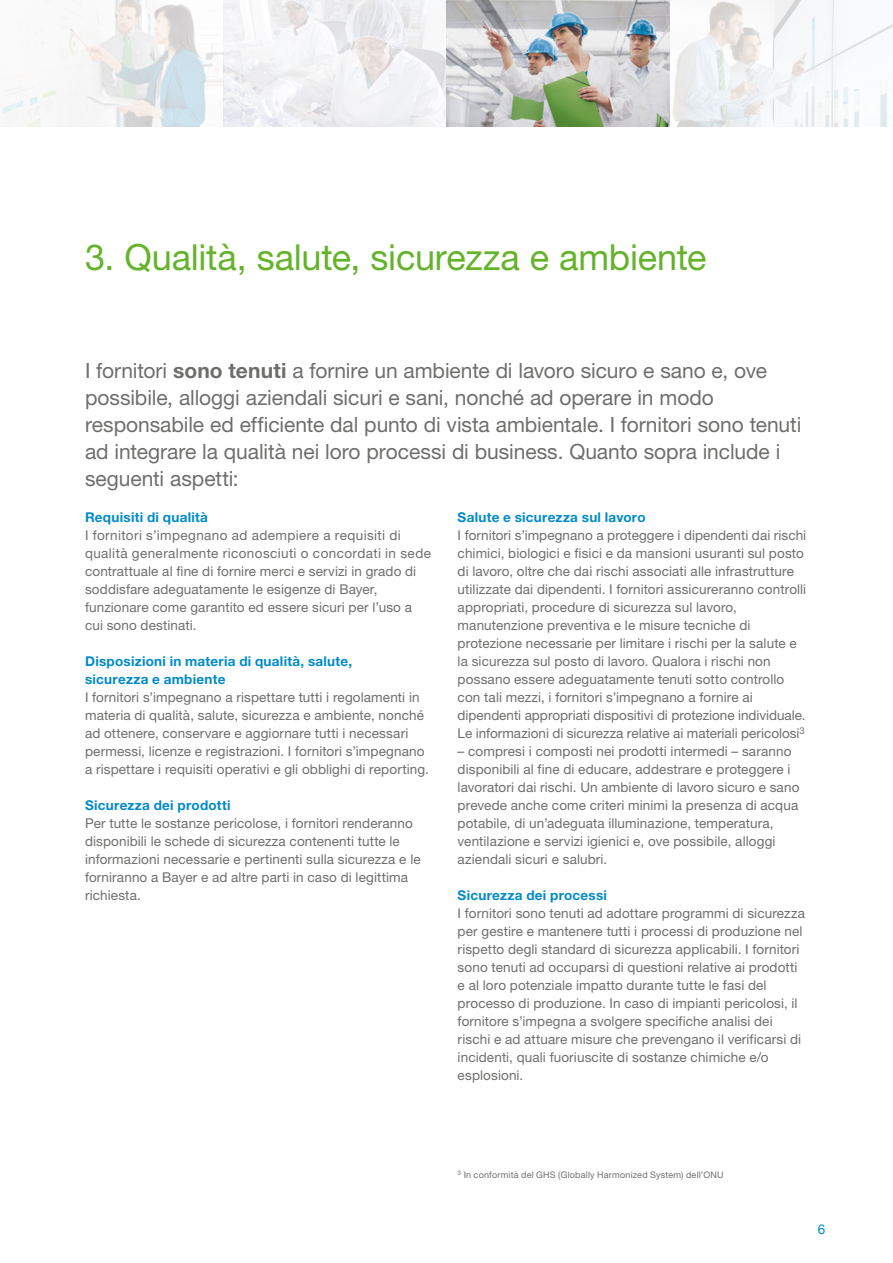
<style>
.page{position:relative;width:893px;height:1263px;background:#fff}
.page>*{position:absolute;margin:0;border:0;box-sizing:border-box;transform-origin:0 0}
.t1{font:36px "Helvetica Neue LTW1 G";letter-spacing:-.005em;color:#64b32b}
.t2{font:21px/27px "Helvetica Neue LTW1 G";letter-spacing:-.005em;color:#6e6e6d}
.t3{font:13.5px/18px "Helvetica Neue LTW1 G";letter-spacing:.01em;color:#6e6e6d}
.t4{font:700 13.5px/18px "Helvetica Neue LTW1 G";letter-spacing:.02em;color:#008aca}
.t5{font:13.5px "Helvetica Neue LTW1 G";color:#008aca}
.t6{font:9px "Helvetica Neue LTW1 G";letter-spacing:.02em;color:#6e6e6d}
.s1{font-weight:700}
</style>
<div class="page">
<img style="left:2px;top:0;width:221px;height:126px">
<svg style="left:223px;top:0;width:223px;height:126px;fill:#f1f2f4"></svg>
<img style="left:446px;top:0;width:224px;height:126px">
<svg style="left:672px;top:0;width:221px;height:126px;fill:#f6f8f9"></svg>
<h1 class="t1" style="left:85px;top:235px;width:623px">3. Qualità, salute, sicurezza e ambiente</h1>
<p class="t2" style="left:85px;top:357px;width:718px">I fornitori <span class="s1">sono tenuti</span> a fornire un ambiente di lavoro sicuro e sano e, ove possibile, alloggi aziendali sicuri e sani, nonché ad operare in modo responsabile ed efficiente dal punto di vista ambientale. I fornitori sono tenuti ad integrare la qualità nei loro processi di business. Quanto sopra include i seguenti aspetti:</p>
<p class="t4" style="left:85px;top:508px;width:124px">Requisiti di qualità</p>
<p class="t3" style="left:85px;top:526px;width:347px">I fornitori s’impegnano ad adempiere a requisiti di qualità generalmente riconosciuti o concordati in sede contrattuale al fine di fornire merci e servizi in grado di soddisfare adeguatamente le esigenze di Bayer, funzionare come garantito ed essere sicuri per l’uso a cui sono destinati.</p>
<p class="t4" style="left:85px;top:652px;width:269px">Disposizioni in materia di qualità, salute, sicurezza e ambiente</p>
<p class="t3" style="left:85px;top:688px;width:345px">I fornitori s’impegnano a rispettare tutti i regolamenti in materia di qualità, salute, sicurezza e ambiente, nonché ad ottenere, conservare e aggiornare tutti i necessari permessi, licenze e registrazioni. I fornitori s’impegnano a rispettare i requisiti operativi e gli obblighi di reporting.</p>
<p class="t4" style="left:85px;top:796px;width:147px">Sicurezza dei prodotti</p>
<p class="t3" style="left:85px;top:814px;width:337px">Per tutte le sostanze pericolose, i fornitori renderanno disponibili le schede di sicurezza contenenti tutte le informazioni necessarie e pertinenti sulla sicurezza e le forniranno a Bayer e ad altre parti in caso di legittima richiesta.</p>
<p class="t4" style="left:458px;top:508px;width:189px">Salute e sicurezza sul lavoro</p>
<p class="t3" style="left:458px;top:526px;width:350px">I fornitori s’impegnano a proteggere i dipendenti dai rischi chimici, biologici e fisici e da mansioni usuranti sul posto di lavoro, oltre che dai rischi associati alle infrastrutture utilizzate dai dipendenti. I fornitori assicureranno controlli appropriati, procedure di sicurezza sul lavoro, manutenzione preventiva e le misure tecniche di protezione necessarie per limitare i rischi per la salute e la sicurezza sul posto di lavoro. Qualora i rischi non possano essere adeguatamente tenuti sotto controllo con tali mezzi, i fornitori s’impegnano a fornire ai dipendenti appropriati dispositivi di protezione individuale.<br>Le informazioni di sicurezza relative ai materiali pericolosi<sup>3</sup></p>
<p class="t3" style="left:458px;top:742px;width:343px">– compresi i composti nei prodotti intermedi – saranno disponibili al fine di educare, addestrare e proteggere i lavoratori dai rischi. Un ambiente di lavoro sicuro e sano prevede anche come criteri minimi la presenza di acqua potabile, di un’adeguata illuminazione, temperatura, ventilazione e servizi igienici e, ove possibile, alloggi aziendali sicuri e salubri.</p>
<p class="t4" style="left:458px;top:886px;width:151px">Sicurezza dei processi</p>
<p class="t3" style="left:458px;top:904px;width:349px">I fornitori sono tenuti ad adottare programmi di sicurezza per gestire e mantenere tutti i processi di produzione nel rispetto degli standard di sicurezza applicabili. I fornitori sono tenuti ad occuparsi di questioni relative ai prodotti e al loro potenziale impatto durante tutte le fasi del processo di produzione. In caso di impianti pericolosi, il fornitore s’impegna a svolgere specifiche analisi dei rischi e ad attuare misure che prevengano il verificarsi di incidenti, quali fuoriuscite di sostanze chimiche e/o esplosioni.</p>
<p class="t6" style="left:458px;top:1169px;width:267px"><sup>3</sup> In conformità del GHS (Globally Harmonized System) dell’ONU</p>
<p class="t5" style="left:818px;top:1221px;width:9px">6</p>
</div>
